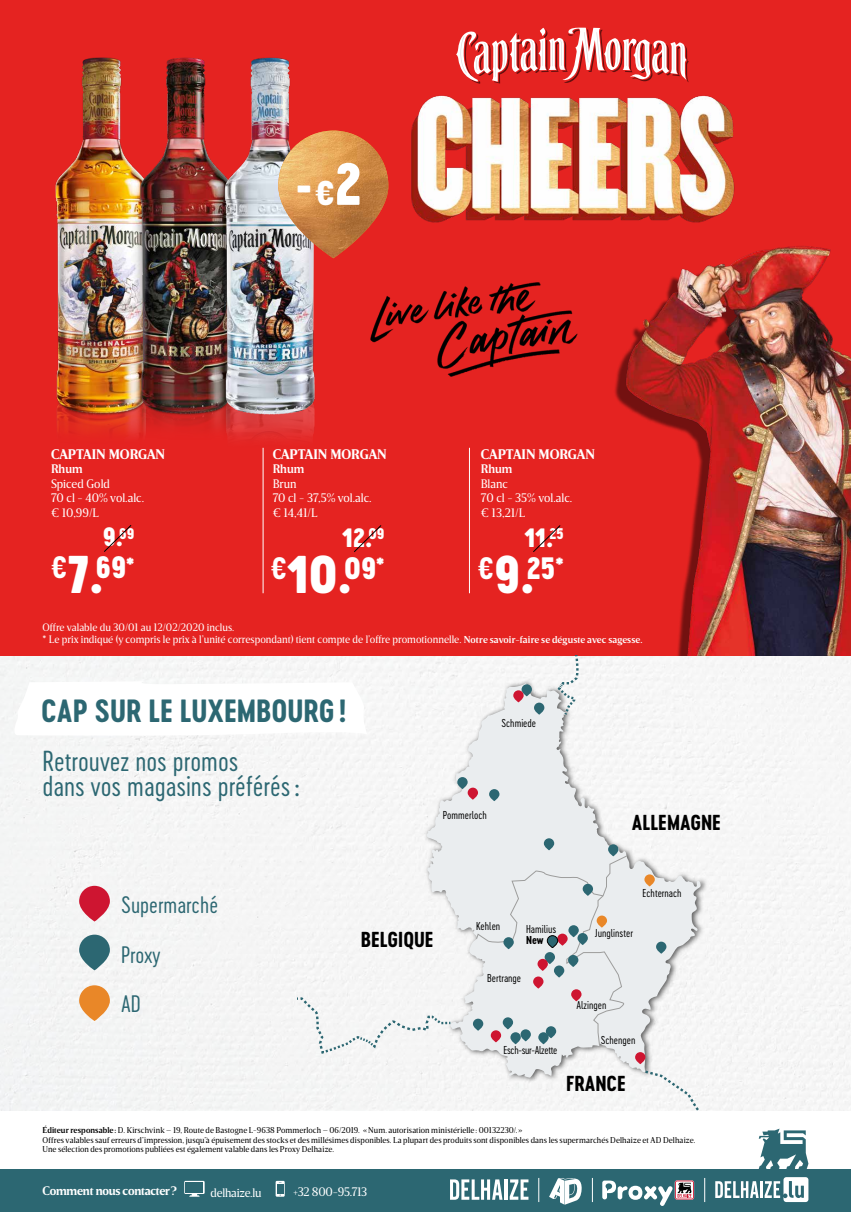
<style>
.page{position:relative;width:851px;height:1212px;background:#fff}
.page>*{position:absolute;margin:0;border:0;box-sizing:border-box;transform-origin:0 0}
.t1{font:55.35px "Cervo Neue Black Neue";color:#fff;scale:.8 1}
.t2{font:49.5px "Cervo Neue Black Neue";color:#fff}
.t3{font:30px "Cervo Neue Bold Neue";color:#2c6772}
.t4{font:27px/24.8px "Cervo Neue Light Neue";color:#2c6772}
.t5{font:24.75px "Cervo Neue Black Neue";color:#fff}
.t6{font:22.35px "Cervo Neue Light Neue";color:#2c6772}
.t7{font:20.25px "Cervo Neue Bold Neue";color:#000}
.t8{font:700 13.5px "Breve Title";color:#fff}
.t9{font:12px/14.4px "Breve Title";color:#fff}
.t10{font:12px "Breve Title";letter-spacing:-.02em;color:#fff}
.t11{font:700 12px "Breve Title";letter-spacing:-.02em;color:#fff}
.t12{font:600 12px "Breve Title";color:#fff}
.t13{font:10.65px "Cervo Neue Light Neue";color:#000}
.t14{font:10.65px "Cervo Neue Light Neue";letter-spacing:-.03em;color:#000}
.t15{font:10.65px "Cervo Neue Bold Neue";color:#000}
.t16{font:10.5px/12.6px "Breve Title";color:#fff}
.t17{font:8.25px/9.8px "Breve Title";letter-spacing:.01em;color:#000}
.s1{font-size:32.1px}
.s2{font-weight:600;font-size:9.75px}
.s3{font-weight:600}
</style>
<div class="page">
<div style="left:0;top:0;width:850px;height:656px;background:#e52321"></div>
<img style="left:615px;top:246px;width:235px;height:410px">
<svg style="left:13px;top:681px;width:354px;height:56px"></svg>
<div style="left:421px;top:676px;width:289px;height:409px;background:#f6f6f6"></div>
<svg style="left:426px;top:683px;width:274px;height:395px;fill:#f1f1f1"></svg>
<div style="left:297px;top:996px;width:153px;height:59px;background:#f5f5f5"></div>
<svg style="left:556px;top:655px;width:22px;height:62px"></svg>
<div style="left:475px;top:855px;width:152px;height:191px;background:#eaedef"></div>
<div style="left:642px;top:1069px;width:83px;height:42px;background:#f5f5f5"></div>
<svg style="left:644px;top:874px;width:10px;height:12px"></svg>
<svg style="left:608px;top:844px;width:10px;height:12px"></svg>
<svg style="left:582px;top:884px;width:11px;height:12px"></svg>
<svg style="left:656px;top:942px;width:10px;height:12px"></svg>
<svg style="left:571px;top:989px;width:10px;height:12px"></svg>
<svg style="left:635px;top:1052px;width:10px;height:12px"></svg>
<svg style="left:490px;top:1030px;width:11px;height:12px"></svg>
<svg style="left:473px;top:1019px;width:10px;height:12px"></svg>
<svg style="left:502px;top:1017px;width:11px;height:12px"></svg>
<svg style="left:510px;top:1032px;width:10px;height:12px"></svg>
<svg style="left:520px;top:1029px;width:11px;height:12px"></svg>
<svg style="left:538px;top:1032px;width:10px;height:12px"></svg>
<div style="left:545px;top:1026px;width:11px;height:12px;background:#2c6772;border-radius:5px"></div>
<div style="left:554px;top:965px;width:10px;height:12px;background:#2c6772;border-radius:5px"></div>
<svg style="left:568px;top:955px;width:10px;height:12px"></svg>
<svg style="left:568px;top:925px;width:10px;height:12px"></svg>
<svg style="left:577px;top:933px;width:10px;height:12px"></svg>
<div style="left:544px;top:952px;width:11px;height:12px;background:#2c6772;border-radius:5px"></div>
<svg style="left:503px;top:937px;width:10px;height:12px"></svg>
<svg style="left:533px;top:976px;width:10px;height:12px"></svg>
<svg style="left:537px;top:959px;width:11px;height:12px"></svg>
<svg style="left:557px;top:933px;width:10px;height:13px"></svg>
<div style="left:543px;top:838px;width:11px;height:12px;background:#2c6772;border-radius:5px"></div>
<div style="left:489px;top:789px;width:10px;height:12px;background:#2c6772;border-radius:5px"></div>
<svg style="left:467px;top:788px;width:11px;height:12px"></svg>
<svg style="left:457px;top:777px;width:10px;height:12px"></svg>
<svg style="left:534px;top:703px;width:10px;height:12px"></svg>
<svg style="left:521px;top:684px;width:11px;height:12px"></svg>
<svg style="left:513px;top:690px;width:10px;height:12px"></svg>
<svg style="left:596px;top:915px;width:11px;height:12px"></svg>
<div style="left:547px;top:935px;width:11px;height:13px;background:#2c6772;border:1px solid #000;border-radius:5px"></div>
<div style="left:79px;top:886px;width:31px;height:35px;background:#ce1531;border-radius:15px"></div>
<div style="left:79px;top:935px;width:31px;height:35px;background:#2c6772;border-radius:15px"></div>
<svg style="left:79px;top:985px;width:31px;height:36px"></svg>
<img style="left:55px;top:57px;width:64px;height:374px">
<img style="left:119px;top:57px;width:77px;height:378px">
<img style="left:196px;top:57px;width:148px;height:391px">
<svg style="left:457px;top:28px;width:231px;height:25px"></svg>
<img style="left:411px;top:53px;width:325px;height:217px">
<img style="left:370px;top:260px;width:235px;height:117px">
<svg style="left:104px;top:525px;width:28px;height:27px"></svg>
<svg style="left:354px;top:525px;width:28px;height:27px"></svg>
<svg style="left:533px;top:525px;width:28px;height:27px"></svg>
<hr style="left:263px;top:448px;width:1px;height:145px;background:#fff">
<hr style="left:469px;top:448px;width:1px;height:145px;background:#fff">
<img style="left:278px;top:131px;width:110px;height:127px;border-radius:55px">
<div style="left:0;top:1169px;width:850px;height:43px;background:#2c6772"></div>
<svg style="left:549px;top:1178px;width:33px;height:27px"></svg>
<div style="left:783px;top:1177px;width:25px;height:25px;background:#fff;border-radius:3px"></div>
<svg style="left:450px;top:1179px;width:52px;height:21px"></svg>
<hr style="left:504px;top:1179px;width:3px;height:21px;background:#fff">
<svg style="left:509px;top:1179px;width:19px;height:21px"></svg>
<svg style="left:592px;top:1178px;width:1px;height:24px"></svg>
<svg style="left:538px;top:1178px;width:1px;height:24px"></svg>
<svg style="left:704px;top:1178px;width:1px;height:24px"></svg>
<svg style="left:184px;top:1181px;width:21px;height:16px"></svg>
<div style="left:186px;top:1182px;width:17px;height:10px;background:#2c6772"></div>
<svg style="left:275px;top:1181px;width:10px;height:16px"></svg>
<div style="left:277px;top:1184px;width:6px;height:9px;background:#2c6772"></div>
<svg style="left:758px;top:1128px;width:50px;height:41px"></svg>
<svg style="left:674px;top:1180px;width:20px;height:20px"></svg>
<svg style="left:602px;top:1180px;width:91px;height:26px"></svg>
<svg style="left:715px;top:1181px;width:88px;height:17px"></svg>
<h3 class="t8" style="left:51px;top:446px;width:116px">CAPTAIN MORGAN</h3>
<h3 class="t12" style="left:51px;top:462px;width:33px">Rhum</h3>
<h3 class="t9" style="left:51px;top:476px;width:95px">Spiced Gold<br>70 cl - 40% vol.alc. € 10,99/L</h3>
<h3 class="t5" style="left:103px;top:519px;width:33px">9.<sup>69</sup></h3>
<h2 class="t2" style="left:52px;top:539px;width:84px"><sup>€</sup>7.<sup>69</sup><sup>*</sup></h2>
<h1 class="t1" style="left:296px;top:144px;width:83px">-<span class="s1">€</span>2</h1>
<h3 class="t8" style="left:272px;top:446px;width:116px">CAPTAIN MORGAN</h3>
<h3 class="t12" style="left:272px;top:462px;width:33px">Rhum</h3>
<h3 class="t9" style="left:272px;top:476px;width:101px">Brun<br>70 cl - 37,5% vol.alc. € 14,41/L</h3>
<h3 class="t5" style="left:342px;top:519px;width:44px">12.<sup>09</sup></h3>
<h2 class="t2" style="left:271px;top:539px;width:114px"><sup>€</sup>10.<sup>09</sup><sup>*</sup></h2>
<h3 class="t8" style="left:480px;top:446px;width:116px">CAPTAIN MORGAN</h3>
<h3 class="t12" style="left:480px;top:462px;width:33px">Rhum</h3>
<h3 class="t9" style="left:480px;top:476px;width:93px">Blanc<br>70 cl - 35% vol.alc. € 13,21/L</h3>
<h3 class="t5" style="left:524px;top:519px;width:41px">11.<sup>25</sup></h3>
<h2 class="t2" style="left:478px;top:539px;width:86px"><sup>€</sup>9.<sup>25</sup><sup>*</sup></h2>
<p class="t16" style="left:43px;top:621px;width:601px">Offre valable du 30/01 au 12/02/2020 inclus.<br>* Le prix indiqué (y compris le prix à l’unité correspondant) tient compte de l’offre promotionnelle. <span class="s2">Notre savoir-faire se déguste avec sagesse.</span></p>
<h3 class="t3" style="left:41px;top:690px;width:306px">CAP SUR LE LUXEMBOURG!</h3>
<h3 class="t4" style="left:43px;top:749px;width:259px">Retrouvez nos promos<br>dans vos magasins préférés:</h3>
<p class="t13" style="left:501px;top:716px;width:36px">Schmiede</p>
<p class="t13" style="left:443px;top:808px;width:45px">Pommerloch</p>
<h3 class="t7" style="left:632px;top:808px;width:90px">ALLEMAGNE</h3>
<h3 class="t6" style="left:121px;top:890px;width:98px">Supermarché</h3>
<h3 class="t6" style="left:121px;top:940px;width:41px">Proxy</h3>
<h3 class="t6" style="left:121px;top:989px;width:21px">AD</h3>
<h3 class="t7" style="left:361px;top:925px;width:74px">BELGIQUE</h3>
<p class="t13" style="left:476px;top:919px;width:26px">Kehlen</p>
<p class="t13" style="left:526px;top:922px;width:32px">Hamilius</p>
<p class="t15" style="left:526px;top:933px;width:19px">New</p>
<p class="t13" style="left:487px;top:970px;width:35px">Bertrange</p>
<p class="t14" style="left:503px;top:1043px;width:55px">Esch-sur-Alzette</p>
<p class="t13" style="left:642px;top:886px;width:41px">Echternach</p>
<p class="t13" style="left:595px;top:926px;width:39px">Junglinster</p>
<p class="t13" style="left:576px;top:998px;width:31px">Alzingen</p>
<p class="t13" style="left:600px;top:1033px;width:36px">Schengen</p>
<h3 class="t7" style="left:566px;top:1069px;width:61px">FRANCE</h3>
<p class="t17" style="left:43px;top:1125px;width:654px"><span class="s3">Éditeur responsable:</span> D. Kirschvink – 19, Route de Bastogne L-9638 Pommerloch – 06/2019. «Num. autorisation ministérielle: 00132230/.»<br>Offres valables sauf erreurs d’impression, jusqu’à épuisement des stocks et des millésimes disponibles. La plupart des produits sont disponibles dans les supermarchés Delhaize et AD Delhaize.<br>Une sélection des promotions publiées est également valable dans les Proxy Delhaize.</p>
<h3 class="t11" style="left:43px;top:1184px;width:136px">Comment nous contacter?</h3>
<h3 class="t10" style="left:210px;top:1185px;width:52px">delhaize.lu</h3>
<h3 class="t10" style="left:293px;top:1185px;width:76px">+32 800-95.713</h3>
</div>
